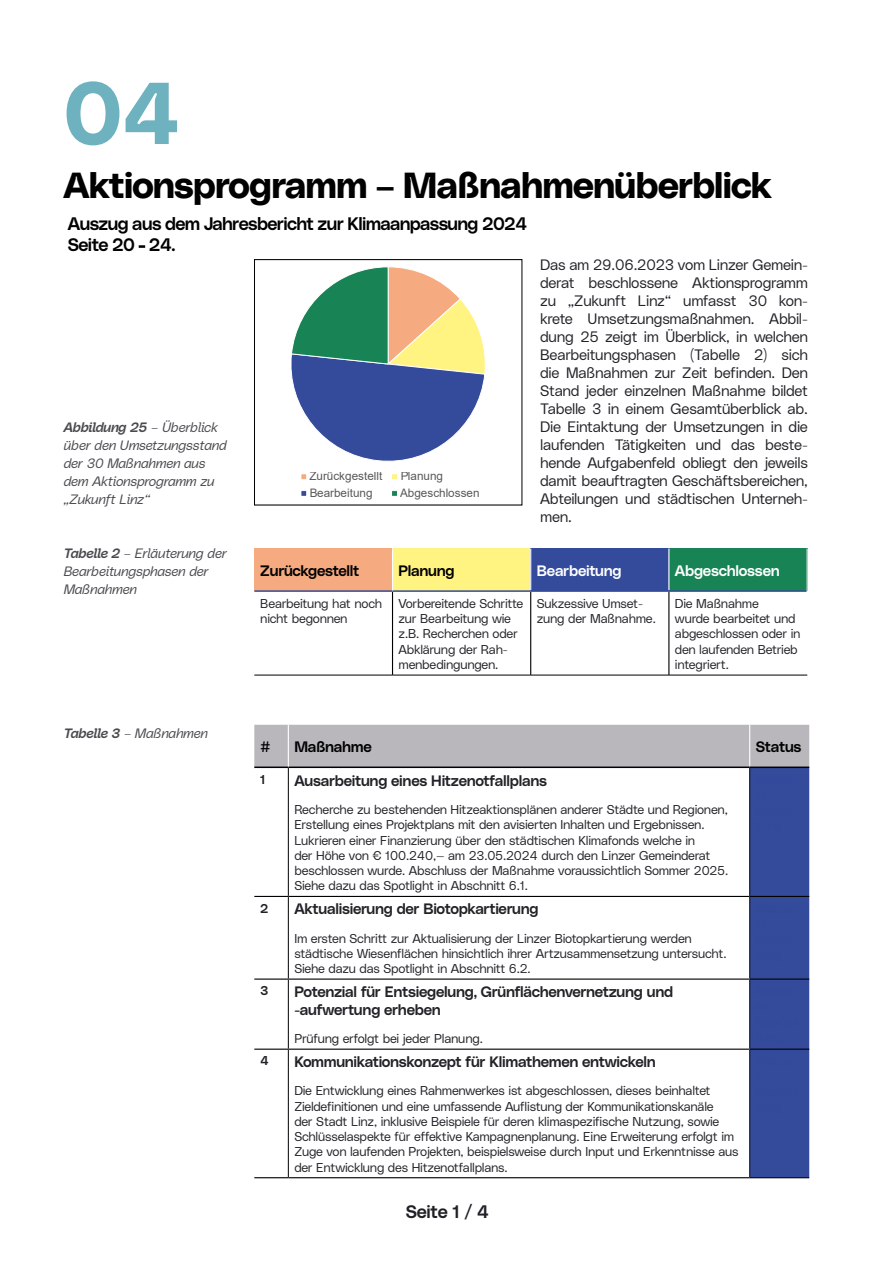
<style>
.page{position:relative;width:893px;height:1263px;background:#fff}
.page>*{position:absolute;margin:0;border:0;box-sizing:border-box;transform-origin:0 0}
.Kapitel_Ziffern{font:87px "Lentia Nova Bulky";color:#6eb2c0}
.Kapitelüberschrift{font:36px "Lentia Nova Bulky";letter-spacing:-.02em;color:#010102}
.t1{font:18px/21.6px "Lentia Nova Median";letter-spacing:-.035em;color:#000101}
.t2{font:18px "Lentia Nova Median";letter-spacing:-.015em;color:#202126}
.Fließtext{font:15px/18px "Lentia Nova Slim";letter-spacing:-.02em;color:#212127;text-align:justify}
.Tabelle_fett{font:15px/18px "Lentia Nova Median";letter-spacing:-.02em;color:#212127}
.Tabelle_fließtext_klein{font:15px "Lentia Nova Median";letter-spacing:-.02em;color:#fff}
.Tabelle_farbig_Kapitel_10{font:15px "Lentia Nova Median";letter-spacing:-.025em;color:#010102}
.Tabelle_fließtext_klein-2{font:15px "Lentia Nova Median";letter-spacing:-.01em;color:#000}
.Tabelle_fließtext_klein-3{font:15px "Lentia Nova Median";letter-spacing:-.02em;color:#010102}
.t3{font:italic 13.5px/18px "Lentia Nova Slim";letter-spacing:-.02em;color:#4b494f}
.t4{font:italic 13.5px "Lentia Nova Median";letter-spacing:-.02em;color:#4b494f}
.Tabelle_fließtext_klein-4{font:12.75px/15.3px "Lentia Nova Slim";letter-spacing:-.02em;color:#212127}
.Tabelle_fließtext_klein-5{font:12.75px "Lentia Nova Median";color:#212127}
.t5{font:11.7px "Arial";color:#595959}
.s1{font-family:"Lentia Nova Slim"}
.s2{font-family:"Lentia Nova Median"}
</style>
<div class="page">
<div style="left:254px;top:549px;width:138px;height:42px;background:#f5aa80"></div>
<div style="left:392px;top:549px;width:139px;height:42px;background:#fff481"></div>
<div style="left:531px;top:549px;width:138px;height:42px;background:#344b9b"></div>
<div style="left:669px;top:549px;width:138px;height:42px;background:#188355"></div>
<svg style="left:254px;top:592px;width:553px;height:83px"></svg>
<hr style="left:530px;top:549px;width:1px;height:41px;background:#fff">
<hr style="left:668px;top:549px;width:1px;height:41px;background:#fff">
<hr style="left:254px;top:590px;width:138px;height:2px;background:#334a9a">
<hr style="left:392px;top:590px;width:139px;height:2px;background:#334a9a">
<hr style="left:531px;top:590px;width:138px;height:2px;background:#334a9a">
<hr style="left:669px;top:590px;width:138px;height:2px;background:#334a9a">
<hr style="left:392px;top:592px;width:1px;height:83px;background:#010102">
<hr style="left:530px;top:592px;width:1px;height:83px;background:#010102">
<hr style="left:668px;top:592px;width:1px;height:83px;background:#010102">
<hr style="left:392px;top:549px;width:1px;height:41px;background:#fff">
<hr style="left:254px;top:675px;width:138px;height:1px;background:#010102">
<hr style="left:392px;top:675px;width:139px;height:1px;background:#010102">
<hr style="left:531px;top:675px;width:138px;height:1px;background:#010102">
<hr style="left:669px;top:675px;width:138px;height:1px;background:#010102">
<svg style="left:291px;top:266px;width:194px;height:230px"></svg>
<div style="left:254px;top:259px;width:268px;height:246px;border:1px solid #010102"></div>
<svg style="left:254px;top:725px;width:555px;height:452px"></svg>
<svg style="left:254px;top:897px;width:495px;height:280px"></svg>
<hr style="left:749px;top:725px;width:1px;height:41px;background:#fff">
<hr style="left:254px;top:766px;width:34px;height:2px;background:#010102">
<hr style="left:288px;top:766px;width:462px;height:2px;background:#010102">
<hr style="left:750px;top:766px;width:59px;height:2px;background:#010102">
<hr style="left:288px;top:725px;width:1px;height:41px;background:#fff">
<hr style="left:288px;top:768px;width:1px;height:128px;background:#010102">
<hr style="left:749px;top:768px;width:1px;height:128px;background:#010102">
<hr style="left:288px;top:897px;width:1px;height:81px;background:#010102">
<hr style="left:749px;top:897px;width:1px;height:81px;background:#010102">
<hr style="left:288px;top:980px;width:1px;height:68px;background:#010102">
<hr style="left:749px;top:980px;width:1px;height:68px;background:#010102">
<hr style="left:288px;top:1050px;width:1px;height:127px;background:#010102">
<hr style="left:749px;top:1050px;width:1px;height:127px;background:#010102">
<hr style="left:254px;top:896px;width:34px;height:1px;background:#010102">
<hr style="left:288px;top:896px;width:462px;height:1px;background:#010102">
<hr style="left:750px;top:896px;width:59px;height:1px;background:#010102">
<hr style="left:254px;top:978px;width:34px;height:2px;background:#010102">
<hr style="left:288px;top:978px;width:462px;height:2px;background:#010102">
<hr style="left:750px;top:978px;width:59px;height:2px;background:#010102">
<hr style="left:254px;top:1048px;width:34px;height:2px;background:#010102">
<hr style="left:288px;top:1048px;width:462px;height:2px;background:#010102">
<hr style="left:750px;top:1048px;width:59px;height:2px;background:#010102">
<hr style="left:254px;top:1177px;width:34px;height:1px;background:#010102">
<hr style="left:288px;top:1177px;width:462px;height:1px;background:#010102">
<hr style="left:750px;top:1177px;width:59px;height:1px;background:#010102">
<h3 class="Kapitel_Ziffern" style="left:64px;top:46px;width:119px">04</h3>
<h3 class="Kapitelüberschrift" style="left:64px;top:157px;width:709px">Aktionsprogramm – Maßnahmenüberblick</h3>
<h3 class="t1" style="left:68px;top:211px;width:461px">Auszug aus dem Jahresbericht zur Klimaanpassung 2024<br>Seite 20 - 24.</h3>
<p class="t4" style="left:64px;top:417px;width:156px">Abbildung 25 <span class="s1">– Überblick</span></p>
<p class="t3" style="left:64px;top:435px;width:165px">über den Umsetzungsstand der 30 Maßnahmen aus dem Aktionsprogramm zu „Zukunft Linz“</p>
<p class="t5" style="left:309px;top:468px;width:74px">Zurückgestellt</p>
<p class="t5" style="left:400px;top:468px;width:45px">Planung</p>
<p class="t5" style="left:309px;top:485px;width:65px">Bearbeitung</p>
<p class="t5" style="left:400px;top:485px;width:81px">Abgeschlossen</p>
<p class="Fließtext" style="left:540px;top:255px;width:269px">Das am 29.06.2023 vom Linzer Gemein&shy;derat beschlossene Aktionsprogramm zu „Zukunft Linz“ umfasst 30 kon&shy;krete Umsetzungsmaßnahmen. Abbil&shy;dung 25 zeigt im Überblick, in welchen Bearbeitungsphasen (Tabelle 2) sich die Maßnahmen zur Zeit befinden. Den Stand jeder einzelnen Maßnahme bildet Tabelle 3 in einem Gesamtüberblick ab.<br>Die Eintaktung der Umsetzungen in die laufenden Tätigkeiten und das beste&shy;hende Aufgabenfeld obliegt den jeweils damit beauftragten Geschäftsbereichen, Abteilungen und städtischen Unterneh&shy;men.</p>
<p class="t3" style="left:64px;top:543px;width:165px"><span class="s2">Tabelle 2</span> – Erläuterung der<br>Bearbeitungsphasen der<br>Maßnahmen</p>
<p class="t3" style="left:64px;top:723px;width:146px"><span class="s2">Tabelle 3</span> – Maßnahmen</p>
<p class="Tabelle_farbig_Kapitel_10" style="left:260px;top:559px;width:101px">Zurückgestellt</p>
<p class="Tabelle_fließtext_klein-2" style="left:398px;top:559px;width:58px">Planung</p>
<p class="Tabelle_fließtext_klein" style="left:537px;top:559px;width:87px">Bearbeitung</p>
<p class="Tabelle_fließtext_klein" style="left:675px;top:559px;width:106px">Abgeschlossen</p>
<p class="Tabelle_fließtext_klein-4" style="left:260px;top:595px;width:123px">Bearbeitung hat noch nicht begonnen</p>
<p class="Tabelle_fließtext_klein-4" style="left:398px;top:595px;width:126px">Vorbereitende Schritte zur Bearbeitung wie z.B. Recherchen oder<br>Abklärung der Rah&shy;menbedingungen.</p>
<p class="Tabelle_fließtext_klein-4" style="left:537px;top:595px;width:121px">Sukzessive Umset&shy;zung der Maßnahme.</p>
<p class="Tabelle_fließtext_klein-4" style="left:675px;top:595px;width:127px">Die Maßnahme<br>wurde bearbeitet und abgeschlossen oder in den laufenden Betrieb integriert.</p>
<p class="Tabelle_farbig_Kapitel_10" style="left:260px;top:735px;width:12px">#</p>
<p class="Tabelle_fließtext_klein-2" style="left:294px;top:735px;width:79px">Maßnahme</p>
<p class="Tabelle_fließtext_klein-3" style="left:756px;top:735px;width:47px">Status</p>
<p class="Tabelle_fließtext_klein-5" style="left:260px;top:770px;width:7px">1</p>
<p class="Tabelle_fett" style="left:294px;top:770px;width:254px">Ausarbeitung eines Hitzenotfallplans</p>
<p class="Tabelle_fließtext_klein-4" style="left:294px;top:801px;width:436px">Recherche zu bestehenden Hitzeaktionsplänen anderer Städte und Regionen, Erstellung eines Projektplans mit den avisierten Inhalten und Ergebnissen.<br>Lukrieren einer Finanzierung über den städtischen Klimafonds welche in<br>der Höhe von € 100.240,— am 23.05.2024 durch den Linzer Gemeinderat beschlossen wurde. Abschluss der Maßnahme voraussichtlich Sommer 2025.<br>Siehe dazu das Spotlight in Abschnitt 6.1.</p>
<p class="Tabelle_fließtext_klein-5" style="left:260px;top:898px;width:10px">2</p>
<p class="Tabelle_fett" style="left:294px;top:899px;width:246px">Aktualisierung der Biotopkartierung</p>
<p class="Tabelle_fließtext_klein-4" style="left:294px;top:929px;width:434px">Im ersten Schritt zur Aktualisierung der Linzer Biotopkartierung werden städtische Wiesenflächen hinsichtlich ihrer Artzusammensetzung untersucht.<br>Siehe dazu das Spotlight in Abschnitt 6.2.</p>
<p class="Tabelle_fließtext_klein-5" style="left:260px;top:981px;width:10px">3</p>
<p class="Tabelle_fett" style="left:294px;top:981px;width:380px">Potenzial für Entsiegelung, Grünflächenvernetzung und -aufwertung erheben</p>
<p class="Tabelle_fließtext_klein-4" style="left:294px;top:1030px;width:190px">Prüfung erfolgt bei jeder Planung.</p>
<p class="Tabelle_fließtext_klein-5" style="left:260px;top:1051px;width:10px">4</p>
<p class="Tabelle_fett" style="left:294px;top:1051px;width:363px">Kommunikationskonzept für Klimathemen entwickeln</p>
<p class="Tabelle_fließtext_klein-4" style="left:294px;top:1082px;width:446px">Die Entwicklung eines Rahmenwerkes ist abgeschlossen, dieses beinhaltet Zieldefinitionen und eine umfassende Auflistung der Kommunikationskanäle<br>der Stadt Linz, inklusive Beispiele für deren klimaspezifische Nutzung, sowie Schlüsselaspekte für effektive Kampagnenplanung. Eine Erweiterung erfolgt im Zuge von laufenden Projekten, beispielsweise durch Input und Erkenntnisse aus der Entwicklung des Hitzenotfallplans.</p>
<h3 class="t2" style="left:406px;top:1198px;width:85px">Seite 1 / 4</h3>
</div>
